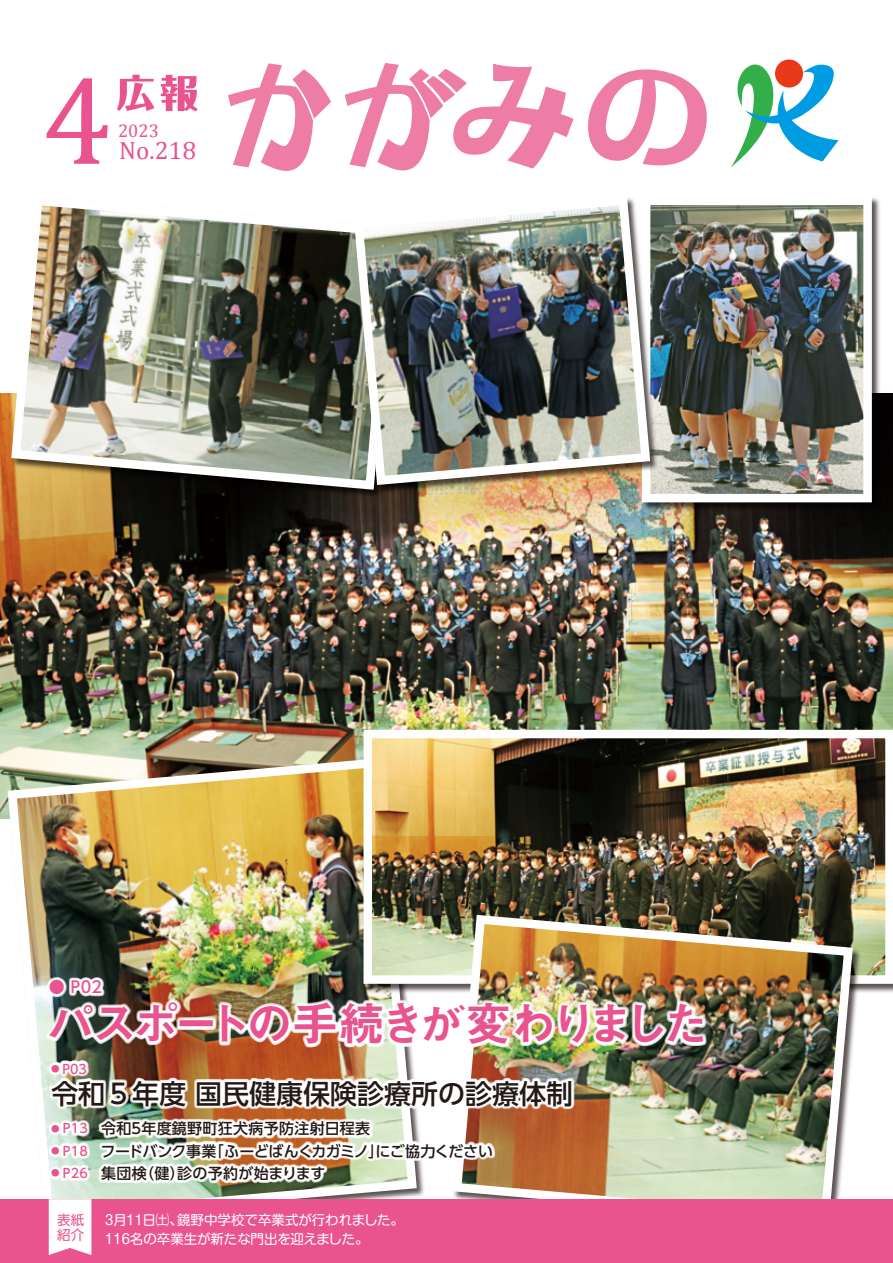
<style>
.page{position:relative;width:893px;height:1263px;background:#fff}
.page>*{position:absolute;margin:0;border:0;box-sizing:border-box;transform-origin:0 0}
.t1{font:127.5px "Cambria";color:#e9538e}
.t2{font:46.8px "Midashi Go Pro MB31";letter-spacing:-.12em;color:#e9538e}
.t3{font:500 27px "UD Shin Go Pro";color:#231916}
.t4{font:25.05px "Cambria";color:#e9538e}
.t5{font:18.45px "Cambria";color:#e9538e}
.t6{font:500 16.05px "UD Shin Go Pro";color:#e9538e}
.t7{font:500 15px "UD Shin Go Pro";letter-spacing:.01em;color:#231916}
.t8{font:500 15px "UD Shin Go Pro";letter-spacing:-.03em;color:#231916}
.t9{font:13.5px/18.8px "Shin M Go Pro";letter-spacing:-.01em;color:#fff}
.t10{font:13.5px/15px "UD Shin Go Pro";color:#e9538e}
.t11{font:500 12.75px "UD Shin Go Pro";color:#e9538e}
.s1{font-size:8.55px}
.s2{font-size:12.75px;color:#e9538e}
</style>
<div class="page">
<img style="left:0;top:507px;width:893px;height:193px">
<img style="left:431px;top:59px;width:462px;height:456px">
<img style="left:780px;top:207px;width:82px;height:285px">
<div style="left:642px;top:197px;width:230px;height:305px;border:9px solid #fff"></div>
<img style="left:0;top:700px;width:358px;height:119px">
<img style="left:3px;top:754px;width:361px;height:445px">
<img style="left:358px;top:656px;width:535px;height:318px">
<img style="left:374px;top:740px;width:509px;height:96px">
<div style="left:364px;top:730px;width:529px;height:254px;border:9px solid #fff"></div>
<img style="left:0;top:393px;width:468px;height:114px">
<img style="left:7px;top:205px;width:274px;height:289px">
<img style="left:364px;top:836px;width:529px;height:363px">
<img style="left:448px;top:910px;width:409px;height:289px">
<img style="left:281px;top:146px;width:499px;height:358px">
<img style="left:349px;top:192px;width:306px;height:298px">
<div style="left:0;top:1199px;width:893px;height:64px;background:#e9538e"></div>
<svg style="left:49px;top:1199px;width:42px;height:56px;background:#fdf3f7"></svg>
<div style="left:775px;top:60px;width:28px;height:28px;background:#e83918;border-radius:50%"></div>
<svg style="left:731px;top:63px;width:107px;height:104px"></svg>
<svg style="left:228px;top:63px;width:106px;height:108px"></svg>
<svg style="left:585px;top:64px;width:128px;height:106px"></svg>
<svg style="left:345px;top:63px;width:228px;height:107px"></svg>
<svg style="left:117px;top:75px;width:37px;height:36px"></svg>
<svg style="left:161px;top:75px;width:37px;height:36px"></svg>
<img style="left:42px;top:974px;width:669px;height:213px">
<h1 class="t1" style="left:42px;top:45px;width:72px">4</h1>
<h3 class="t5" style="left:118px;top:120px;width:42px">2023</h3>
<h3 class="t4" style="left:119px;top:136px;width:79px">No.218</h3>
<p class="t6" style="left:49px;top:974px;width:55px">● Ｐ02</p>
<h2 class="t2" style="left:47px;top:986px;width:663px">パスポートの手続きが変わりました</h2>
<p class="t11" style="left:51px;top:1058px;width:37px"><span class="s1">●</span> P03</p>
<h3 class="t3" style="left:51px;top:1072px;width:523px">令和５年度 国民健康保険診療所の診療体制</h3>
<p class="t7" style="left:51px;top:1116px;width:321px"><sup>●</sup> <span class="s2">P13</span> 令和５年度鏡野町狂犬病予防注射日程表</p>
<p class="t8" style="left:51px;top:1139px;width:444px"><sup>●</sup> <span class="s2">P18</span> フードバンク事業「ふーどばんくカガミノ」にご協力ください</p>
<p class="t7" style="left:51px;top:1161px;width:276px"><sup>●</sup> <span class="s2">P26</span> 集団検（健）診の予約が始まります</p>
<p class="t10" style="left:57px;top:1212px;width:28px">表紙紹介</p>
<p class="t9" style="left:102px;top:1209px;width:303px">３月１１日㈯、鏡野中学校で卒業式が行われました。<br>１１６名の卒業生が新たな門出を迎えました。</p>
</div>
